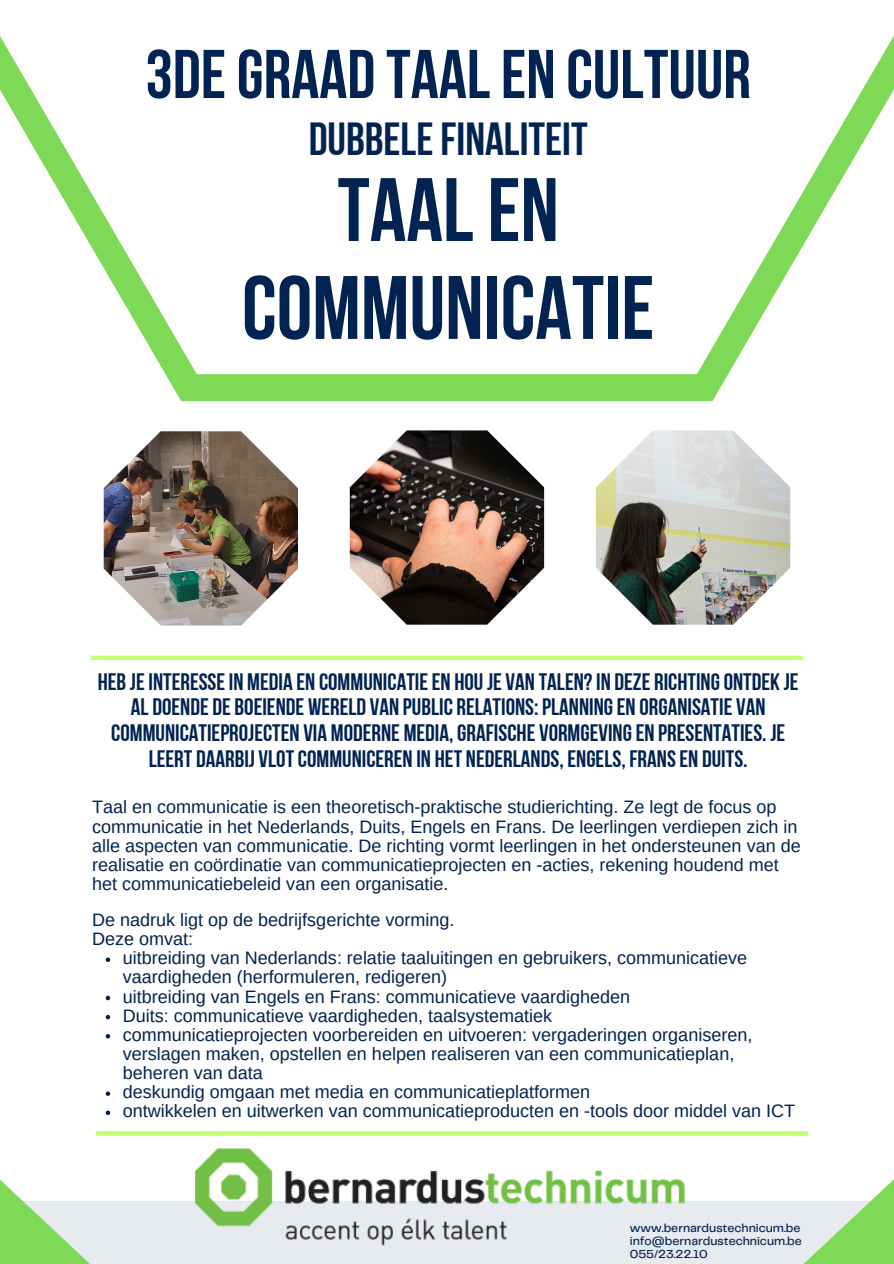
<style>
.page{position:relative;width:894px;height:1264px;background:#fff}
.page>*{position:absolute;margin:0;border:0;box-sizing:border-box;transform-origin:0 0}
.t1{font:89.7px/97.8px "Bebas Neue Cyrillic";color:#002352;text-align:center}
.t2{font:68.7px "Bebas Neue Cyrillic";color:#002352}
.t3{font:46.2px "Bebas Neue Cyrillic";color:#002352}
.t4{font:23.7px/25.8px "Bebas Neue Cyrillic";color:#002352;text-align:center}
.t5{font:18px/19.2px "Arimo";color:#002352}
.t6{font:500 12px "Telegraf";color:#002352}
</style>
<div class="page">
<svg style="left:0;top:36px;width:893px;height:365px"></svg>
<div style="left:91px;top:655px;width:711px;height:5px;background:#c1ff72"></div>
<svg style="left:200px;top:1131px;width:493px;height:4px;background:#c4ff7a"></svg>
<div style="left:0;top:1201px;width:893px;height:62px;background:#e7eaee"></div>
<svg style="left:693px;top:1131px;width:200px;height:132px"></svg>
<img style="left:104px;top:431px;width:194px;height:194px">
<img style="left:350px;top:430px;width:194px;height:194px">
<img style="left:596px;top:430px;width:194px;height:194px">
<img style="left:200px;top:1144px;width:497px;height:106px">
<svg style="left:106px;top:957px;width:4px;height:5px"></svg>
<svg style="left:106px;top:995px;width:4px;height:5px"></svg>
<svg style="left:106px;top:1014px;width:4px;height:5px"></svg>
<svg style="left:106px;top:1034px;width:4px;height:4px"></svg>
<svg style="left:0;top:1091px;width:200px;height:172px"></svg>
<p class="t2" style="left:145px;top:46px;width:606px">3DEGRAAD TAALEN CULTUUR</p>
<p class="t3" style="left:308px;top:121px;width:280px">DUBBELEFINALITEIT</p>
<p class="t1" style="left:242px;top:170px;width:413px">TAALEN<br>COMMUNICATIE</p>
<h2 class="t4" style="left:98px;top:670px;width:702px">HEB JEINTERESSEIN MEDIA EN COMMUNICATIEEN HOUJE VAN TALEN?IN DEZE RICHTINGONTDEK JE AL DOENDE DE BOEIENDE WERELD VAN PUBLIC RELATIONS: PLANNINGEN ORGANISATIE VAN COMMUNICATIEPROJECTEN VIA MODERNE MEDIA, GRAFISCHE VORMGEVINGEN PRESENTATIES. JE LEERT DAARBIJ VLOTCOMMUNICEREN IN HET NEDERLANDS, ENGELS, FRANSEN DUITS.</h2>
<h3 class="t5" style="left:92px;top:797px;width:709px">Taal en communicatie is een theoretisch-praktische studierichting. Ze legt de focus op communicatie in het Nederlands, Duits, Engels en Frans. De leerlingen verdiepen zich in alle aspecten van communicatie. De richting vormt leerlingen in het ondersteunen van de realisatie en coördinatie van communicatieprojecten en -acties, rekening houdend met het communicatiebeleid van een organisatie.</h3>
<h3 class="t5" style="left:92px;top:910px;width:363px">De nadruk ligt op de bedrijfsgerichte vorming.<br>Deze omvat:</h3>
<p class="t5" style="left:123px;top:948px;width:626px">uitbreiding van Nederlands: relatie taaluitingen en gebruikers, communicatieve vaardigheden (herformuleren, redigeren)</p>
<p class="t5" style="left:123px;top:986px;width:509px">uitbreiding van Engels en Frans: communicatieve vaardigheden</p>
<p class="t5" style="left:123px;top:1005px;width:430px">Duits: communicatieve vaardigheden, taalsystematiek</p>
<p class="t5" style="left:123px;top:1024px;width:631px">communicatieprojecten voorbereiden en uitvoeren: vergaderingen organiseren, verslagen maken, opstellen en helpen realiseren van een communicatieplan, beheren van data</p>
<p class="t5" style="left:123px;top:1082px;width:469px">deskundig omgaan met media en communicatieplatformen</p>
<p class="t5" style="left:123px;top:1101px;width:673px">ontwikkelen en uitwerken van communicatieproducten en -tools door middel van ICT</p>
<p class="t6" style="left:629px;top:1222px;width:172px">www.bernardustechnicum.be</p>
<p class="t6" style="left:629px;top:1235px;width:173px">info@bernardustechnicum.be</p>
<p class="t6" style="left:629px;top:1248px;width:79px">055/23.22.10</p>
</div>
